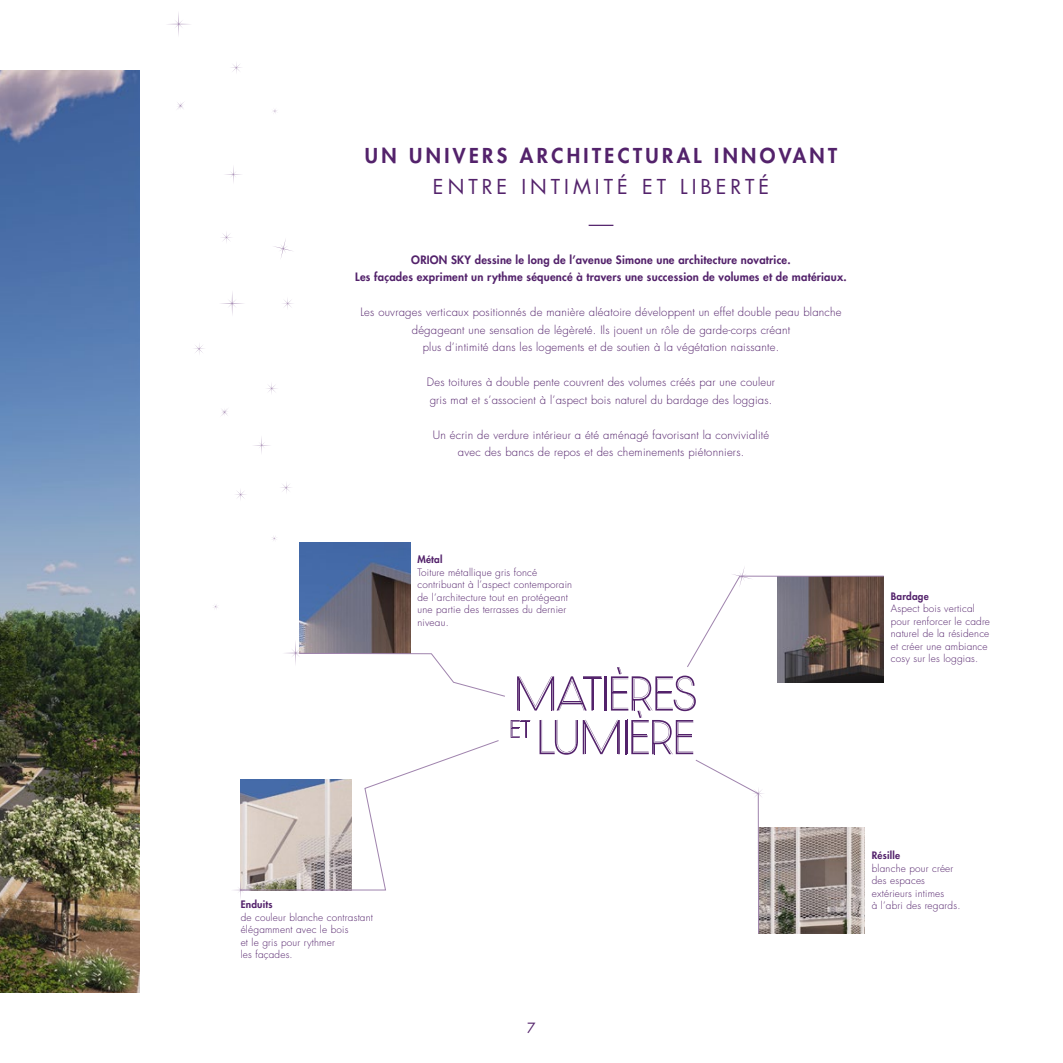
<style>
.page{position:relative;width:1063px;height:1063px;background:#fff}
.page>*{position:absolute;margin:0;border:0;box-sizing:border-box;transform-origin:0 0}
.t1{font:800 20px "Futura Std";letter-spacing:.17em;color:#53226b}
.t2{font:20px "Futura Std";letter-spacing:.2em;color:#53226b}
.t3{font:13.75px "Futura Std";color:#53226b}
.t4{font:300 11.25px/17.5px "Futura Std";letter-spacing:.02em;color:#53226b;text-align:center}
.t5{font:800 11.25px/17.5px "Futura Std";letter-spacing:.02em;color:#53226b;text-align:center}
.t6{font:300 10px/12.5px "Futura Std";letter-spacing:.02em;color:#53226b}
.t7{font:800 10px "Futura Std";letter-spacing:.02em;color:#53226b}
</style>
<div class="page">
<img style="left:0;top:71px;width:139px;height:921px">
<div style="left:300px;top:543px;width:110px;height:22px;background:#4268a6"></div>
<svg style="left:233px;top:565px;width:651px;height:369px"></svg>
<svg style="left:221px;top:232px;width:11px;height:10px"></svg>
<svg style="left:236px;top:489px;width:10px;height:11px"></svg>
<svg style="left:283px;top:298px;width:10px;height:11px"></svg>
<svg style="left:281px;top:483px;width:10px;height:10px"></svg>
<svg style="left:272px;top:536px;width:5px;height:5px"></svg>
<svg style="left:213px;top:604px;width:5px;height:5px"></svg>
<svg style="left:273px;top:109px;width:4px;height:4px"></svg>
<svg style="left:194px;top:344px;width:10px;height:10px"></svg>
<svg style="left:231px;top:63px;width:11px;height:10px"></svg>
<svg style="left:267px;top:383px;width:10px;height:11px"></svg>
<svg style="left:220px;top:292px;width:24px;height:23px"></svg>
<svg style="left:167px;top:12px;width:23px;height:24px"></svg>
<svg style="left:273px;top:239px;width:19px;height:19px"></svg>
<svg style="left:253px;top:437px;width:17px;height:16px"></svg>
<svg style="left:225px;top:166px;width:17px;height:17px"></svg>
<svg style="left:221px;top:409px;width:7px;height:7px"></svg>
<svg style="left:177px;top:102px;width:7px;height:7px"></svg>
<svg style="left:589px;top:225px;width:24px;height:1px"></svg>
<h1 class="t1" style="left:365px;top:143px;width:474px">UN UNIVERS ARCHITECTURAL INNOVANT</h1>
<h1 class="t2" style="left:433px;top:174px;width:338px">ENTRE INTIMITÉ ET LIBERTÉ</h1>
<p class="t5" style="left:355px;top:251px;width:493px">ORION SKY dessine le long de l’avenue Simone une architecture novatrice.<br>Les façades expriment un rythme séquencé à travers une succession de volumes et de matériaux.</p>
<p class="t4" style="left:360px;top:304px;width:483px">Les ouvrages verticaux positionnés de manière aléatoire développent un effet double peau blanche dégageant une sensation de légèreté. Ils jouent un rôle de garde-corps créant<br>plus d’intimité dans les logements et de soutien à la végétation naissante.</p>
<p class="t4" style="left:427px;top:374px;width:350px;text-align:left">Des toitures à double pente couvrent des volumes créés par une couleur gris mat et s’associent à l’aspect bois naturel du bardage des loggias.</p>
<p class="t4" style="left:433px;top:426px;width:338px">Un écrin de verdure intérieur a été aménagé favorisant la convivialité avec des bancs de repos et des cheminements piétonniers.</p>
<p class="t7" style="left:417px;top:553px;width:26px">Métal</p>
<p class="t6" style="left:417px;top:566px;width:156px">Toiture métallique gris foncé contribuant à l’aspect contemporain de l’architecture tout en protégeant une partie des terrasses du dernier niveau.</p>
<p class="t7" style="left:891px;top:590px;width:39px">Bardage</p>
<p class="t6" style="left:891px;top:603px;width:101px">Aspect bois vertical pour renforcer le cadre naturel de la résidence et créer une ambiance cosy sur les loggias.</p>
<p class="t7" style="left:872px;top:849px;width:30px">Résille</p>
<p class="t6" style="left:872px;top:862px;width:83px">blanche pour créer des espaces extérieurs intimes</p>
<p class="t7" style="left:241px;top:898px;width:33px">Enduits</p>
<p class="t6" style="left:872px;top:900px;width:90px">à l’abri des regards.</p>
<p class="t6" style="left:241px;top:911px;width:134px">de couleur blanche contrastant élégamment avec le bois<br>et le gris pour rythmer<br>les façades.</p>
<p class="t3" style="left:527px;top:1019px;width:10px">7</p>
</div>
